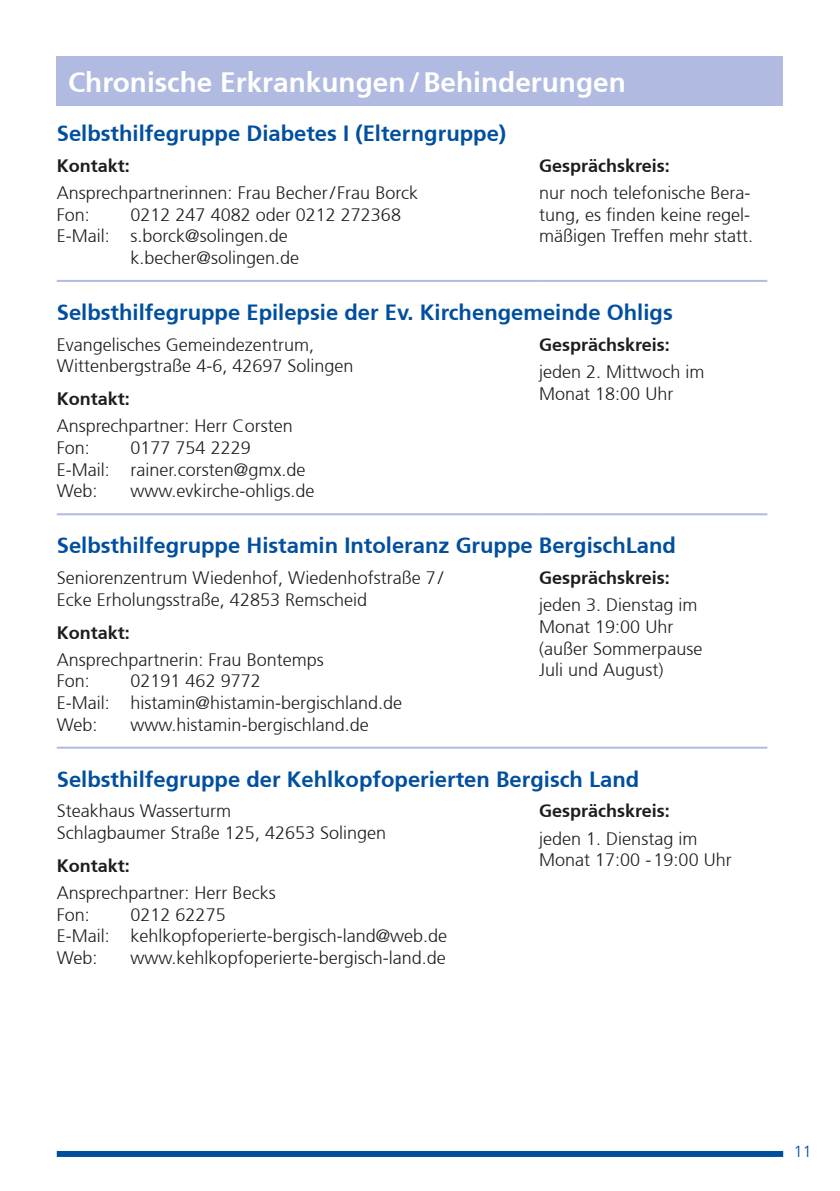
<style>
.page{position:relative;width:840px;height:1191px;background:#fff}
.page>*{position:absolute;margin:0;border:0;box-sizing:border-box;transform-origin:0 0}
.t1{font:700 28px "Frutiger";color:#fff}
.t2{font:700 22px "Frutiger";color:#004f9f}
.t3{font:300 18px/21.6px "Frutiger";color:#1d1d1b}
.t4{font:700 18px "Frutiger";color:#1d1d1b}
.t5{font:300 16px "Frutiger";color:#004f9f}
</style>
<div class="page">
<div style="left:57px;top:57px;width:725px;height:49px;background:#b1bae0"></div>
<hr style="left:57px;top:280px;width:482px;height:2px;background:#b1bae0">
<hr style="left:539px;top:280px;width:227px;height:2px;background:#b1bae0">
<hr style="left:57px;top:746px;width:482px;height:2px;background:#b1bae0">
<hr style="left:539px;top:746px;width:227px;height:2px;background:#b1bae0">
<hr style="left:57px;top:513px;width:482px;height:2px;background:#b1bae0">
<hr style="left:539px;top:513px;width:227px;height:2px;background:#b1bae0">
<div style="left:57px;top:1151px;width:725px;height:6px;background:#004f9f"></div>
<h1 class="t1" style="left:68px;top:66px;width:559px">Chronische Erkrankungen/Behinderungen</h1>
<p class="t2" style="left:57px;top:121px;width:451px">Selbsthilfegruppe Diabetes I (Elterngruppe)</p>
<p class="t4" style="left:57px;top:155px;width:75px">Kontakt:</p>
<p class="t3" style="left:57px;top:182px;width:362px">Ansprechpartnerinnen: Frau Becher/ Frau Borck<br>Fon:</p>
<p class="t4" style="left:539px;top:155px;width:132px">Gesprächskreis:</p>
<p class="t3" style="left:539px;top:182px;width:215px">nur noch telefonische Bera&shy;tung, es finden keine regel&shy;mäßigen Treffen mehr statt.</p>
<p class="t3" style="left:130px;top:204px;width:272px">0212 247 4082 oder 0212 272368</p>
<p class="t3" style="left:57px;top:225px;width:232px">E-Mail: s.borck@solingen.de</p>
<p class="t3" style="left:130px;top:247px;width:170px">k.becher@solingen.de</p>
<p class="t2" style="left:57px;top:299px;width:617px">Selbsthilfegruppe Epilepsie der Ev. Kirchengemeinde Ohligs</p>
<p class="t3" style="left:57px;top:334px;width:298px">Evangelisches Gemeindezentrum,<br>Wittenbergstraße 4-6, 42697 Solingen</p>
<p class="t4" style="left:57px;top:388px;width:75px">Kontakt:</p>
<p class="t3" style="left:57px;top:416px;width:237px">Ansprechpartner: Herr Corsten<br>Fon:</p>
<p class="t4" style="left:539px;top:334px;width:132px">Gesprächskreis:</p>
<p class="t3" style="left:539px;top:361px;width:167px">jeden 2. Mittwoch im<br>Monat 18:00 Uhr</p>
<p class="t3" style="left:57px;top:437px;width:250px;text-indent:74px">0177 754 2229<br>E-Mail: rainer.corsten@gmx.de<br>Web:</p>
<p class="t3" style="left:130px;top:480px;width:185px">www.evkirche-ohligs.de</p>
<p class="t2" style="left:57px;top:533px;width:620px">Selbsthilfegruppe Histamin Intoleranz Gruppe BergischLand</p>
<p class="t3" style="left:57px;top:567px;width:387px">Seniorenzentrum Wiedenhof, Wiedenhofstraße 7/<br>Ecke Erholungsstraße, 42853 Remscheid</p>
<p class="t4" style="left:57px;top:622px;width:75px">Kontakt:</p>
<p class="t3" style="left:57px;top:649px;width:268px">Ansprechpartnerin: Frau Bontemps<br>Fon:</p>
<p class="t4" style="left:539px;top:567px;width:132px">Gesprächskreis:</p>
<p class="t3" style="left:539px;top:594px;width:165px">jeden 3. Dienstag im<br>Monat 19:00 Uhr (außer Sommerpause<br>Juli und August)</p>
<p class="t3" style="left:57px;top:670px;width:347px;text-indent:74px">02191 462 9772<br>E-Mail: histamin@histamin-bergischland.de<br>Web:</p>
<p class="t3" style="left:130px;top:714px;width:240px">www.histamin-bergischland.de</p>
<p class="t2" style="left:57px;top:766px;width:583px">Selbsthilfegruppe der Kehlkopfoperierten Bergisch Land</p>
<p class="t3" style="left:57px;top:800px;width:331px">Steakhaus Wasserturm<br>Schlagbaumer Straße 125, 42653 Solingen</p>
<p class="t4" style="left:57px;top:855px;width:75px">Kontakt:</p>
<p class="t3" style="left:57px;top:882px;width:220px">Ansprechpartner: Herr Becks<br>Fon:</p>
<p class="t4" style="left:539px;top:800px;width:132px">Gesprächskreis:</p>
<p class="t3" style="left:539px;top:828px;width:194px">jeden 1. Dienstag im<br>Monat 17:00 - 19:00 Uhr</p>
<p class="t3" style="left:57px;top:904px;width:392px;text-indent:74px">0212 62275<br>E-Mail: kehlkopfoperierte-bergisch-land@web.de<br>Web:</p>
<p class="t3" style="left:130px;top:947px;width:317px">www.kehlkopfoperierte-bergisch-land.de</p>
<p class="t5" style="left:793px;top:1142px;width:19px">11</p>
</div>
